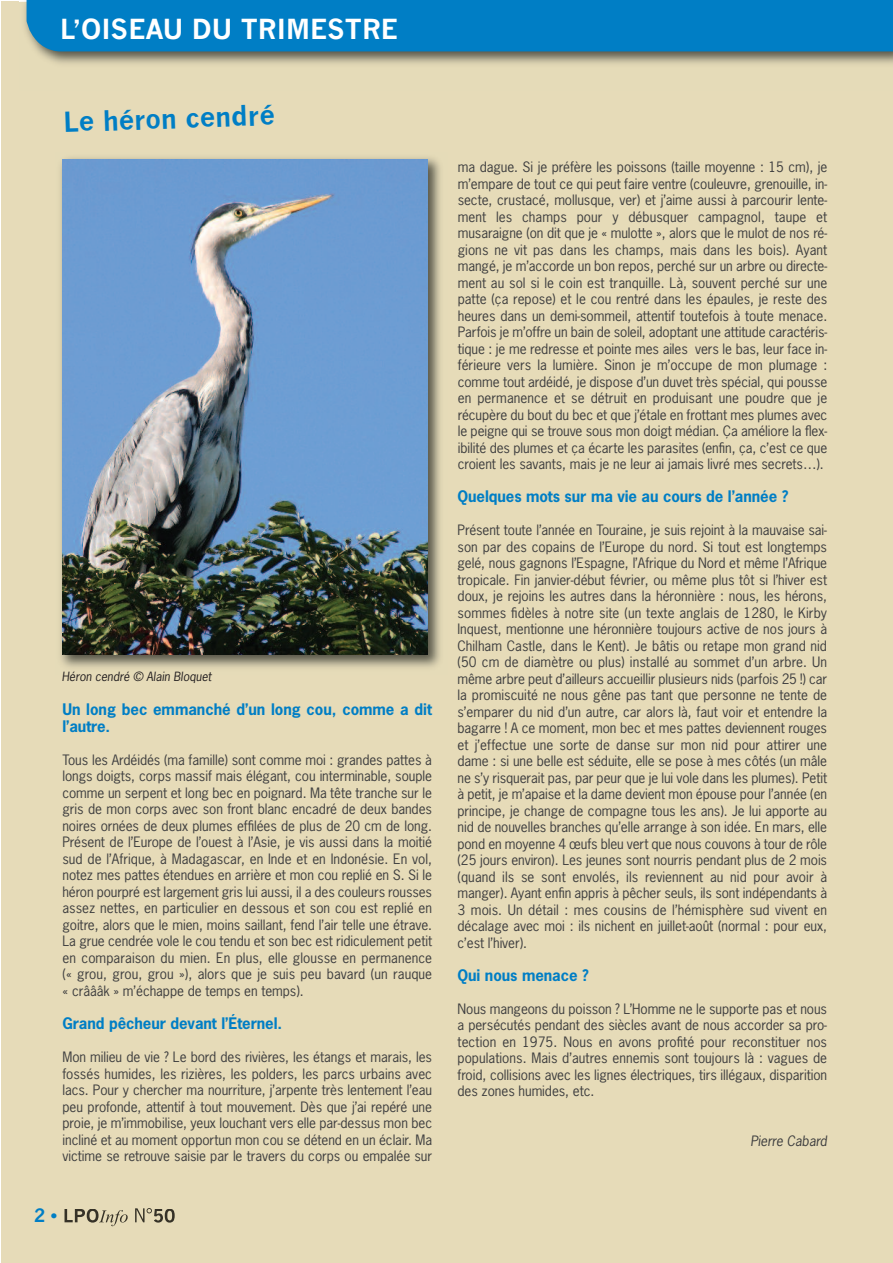
<style>
.page{position:relative;width:893px;height:1263px;background:#fff}
.page>*{position:absolute;margin:0;border:0;box-sizing:border-box;transform-origin:0 0}
.t1{font:700 27px "News Gothic";color:#fff}
.t2{font:700 27px "News Gothic";color:#007ec5}
.t3{font:700 18px "News Gothic";color:#007ec5}
.t4{font:700 15px/16.5px "News Gothic Std";letter-spacing:-.005em;color:#007ec5}
.t5{font:13.5px/16.5px "News Gothic Std";letter-spacing:-.005em;color:#3e3e3f;text-align:justify}
.t6{font:italic 13.5px "News Gothic Std";letter-spacing:-.005em;color:#3e3e3f}
.t7{font:italic 12px "News Gothic Std";color:#231f20}
</style>
<div class="page">
<div style="left:2px;top:2px;width:891px;height:1261px;background:#e6dbb8"></div>
<svg style="left:65px;top:1209px;width:63px;height:17px"></svg>
<svg style="left:135px;top:1208px;width:40px;height:14px"></svg>
<img style="left:60px;top:157px;width:381px;height:511px">
<img style="left:62px;top:159px;width:366px;height:496px">
<img style="left:20px;top:0;width:873px;height:64px">
<div style="left:27px;top:0;width:866px;height:51px;background:#007ec5"></div>
<h1 class="t1" style="left:60px;top:12px;width:339px">L’OISEAU DU TRIMESTRE</h1>
<h1 class="t2" style="left:63px;top:105px;width:213px;rotate:-2deg">Le héron cendré</h1>
<p class="t7" style="left:62px;top:670px;width:151px">Héron cendré © Alain Bloquet</p>
<p class="t4" style="left:62px;top:702px;width:371px">Un long bec emmanché d’un long cou, comme a dit l’autre.</p>
<p class="t5" style="left:62px;top:752px;width:371px">Tous les Ardéidés (ma famille) sont comme moi : grandes pattes à longs doigts, corps massif mais élégant, cou interminable, souple comme un serpent et long bec en poignard. Ma tête tranche sur le gris de mon corps avec son front blanc encadré de deux bandes noires ornées de deux plumes effilées de plus de 20 cm de long.<br>Présent de l’Europe de l’ouest à l’Asie, je vis aussi dans la moitié sud de l’Afrique, à Madagascar, en Inde et en Indonésie. En vol, notez mes pattes étendues en arrière et mon cou replié en S. Si le héron pourpré est largement gris lui aussi, il a des couleurs rousses assez nettes, en particulier en dessous et son cou est replié en goitre, alors que le mien, moins saillant, fend l’air telle une étrave.<br>La grue cendrée vole le cou tendu et son bec est ridiculement petit en comparaison du mien. En plus, elle glousse en permanence (« grou, grou, grou »), alors que je suis peu bavard (un rauque « crâââk » m’échappe de temps en temps).</p>
<p class="t4" style="left:62px;top:1015px;width:221px">Grand pêcheur devant l’Éternel.</p>
<p class="t5" style="left:62px;top:1049px;width:371px">Mon milieu de vie ? Le bord des rivières, les étangs et marais, les fossés humides, les rizières, les polders, les parcs urbains avec lacs. Pour y chercher ma nourriture, j’arpente très lentement l’eau peu profonde, attentif à tout mouvement. Dès que j’ai repéré une proie, je m’immobilise, yeux louchant vers elle par-dessus mon bec incliné et au moment opportun mon cou se détend en un éclair. Ma victime se retrouve saisie par le travers du corps ou empalée sur</p>
<h2 class="t3" style="left:34px;top:1205px;width:25px">2 •</h2>
<p class="t5" style="left:458px;top:159px;width:371px">ma dague. Si je préfère les poissons (taille moyenne : 15 cm), je m’empare de tout ce qui peut faire ventre (couleuvre, grenouille, in&shy;secte, crustacé, mollusque, ver) et j’aime aussi à parcourir lente&shy;ment les champs pour y débusquer campagnol, taupe et musaraigne (on dit que je « mulotte », alors que le mulot de nos ré&shy;gions ne vit pas dans les champs, mais dans les bois). Ayant mangé, je m’accorde un bon repos, perché sur un arbre ou directe&shy;ment au sol si le coin est tranquille. Là, souvent perché sur une patte (ça repose) et le cou rentré dans les épaules, je reste des heures dans un demi-sommeil, attentif toutefois à toute menace.<br>Parfois je m’offre un bain de soleil, adoptant une attitude caractéris&shy;tique : je me redresse et pointe mes ailes vers le bas, leur face in&shy;férieure vers la lumière. Sinon je m’occupe de mon plumage : comme tout ardéidé, je dispose d’un duvet très spécial, qui pousse en permanence et se détruit en produisant une poudre que je récupère du bout du bec et que j’étale en frottant mes plumes avec le peigne qui se trouve sous mon doigt médian. Ça améliore la flex&shy;ibilité des plumes et ça écarte les parasites (enfin, ça, c’est ce que croient les savants, mais je ne leur ai jamais livré mes secrets…).</p>
<p class="t4" style="left:458px;top:489px;width:332px">Quelques mots sur ma vie au cours de l’année ?</p>
<p class="t5" style="left:458px;top:522px;width:371px">Présent toute l’année en Touraine, je suis rejoint à la mauvaise sai&shy;son par des copains de l’Europe du nord. Si tout est longtemps gelé, nous gagnons l’Espagne, l’Afrique du Nord et même l’Afrique tropicale. Fin janvier-début février, ou même plus tôt si l’hiver est doux, je rejoins les autres dans la héronnière : nous, les hérons, sommes fidèles à notre site (un texte anglais de 1280, le Kirby Inquest, mentionne une héronnière toujours active de nos jours à Chilham Castle, dans le Kent). Je bâtis ou retape mon grand nid (50 cm de diamètre ou plus) installé au sommet d’un arbre. Un même arbre peut d’ailleurs accueillir plusieurs nids (parfois 25 !) car la promiscuité ne nous gêne pas tant que personne ne tente de s’emparer du nid d’un autre, car alors là, faut voir et entendre la bagarre ! A ce moment, mon bec et mes pattes deviennent rouges et j’effectue une sorte de danse sur mon nid pour attirer une dame : si une belle est séduite, elle se pose à mes côtés (un mâle ne s’y risquerait pas, par peur que je lui vole dans les plumes). Petit à petit, je m’apaise et la dame devient mon épouse pour l’année (en principe, je change de compagne tous les ans). Je lui apporte au nid de nouvelles branches qu’elle arrange à son idée. En mars, elle pond en moyenne 4 œufs bleu vert que nous couvons à tour de rôle (25 jours environ). Les jeunes sont nourris pendant plus de 2 mois (quand ils se sont envolés, ils reviennent au nid pour avoir à manger). Ayant enfin appris à pêcher seuls, ils sont indépendants à 3 mois. Un détail : mes cousins de l’hémisphère sud vivent en décalage avec moi : ils nichent en juillet-août (normal : pour eux, c’est l’hiver).</p>
<p class="t4" style="left:458px;top:967px;width:133px">Qui nous menace ?</p>
<p class="t5" style="left:457px;top:1001px;width:371px">Nous mangeons du poisson ? L’Homme ne le supporte pas et nous a persécutés pendant des siècles avant de nous accorder sa pro&shy;tection en 1975. Nous en avons profité pour reconstituer nos populations. Mais d’autres ennemis sont toujours là : vagues de froid, collisions avec les lignes électriques, tirs illégaux, disparition des zones humides, etc.</p>
<p class="t6" style="left:750px;top:1133px;width:78px">Pierre Cabard</p>
</div>
